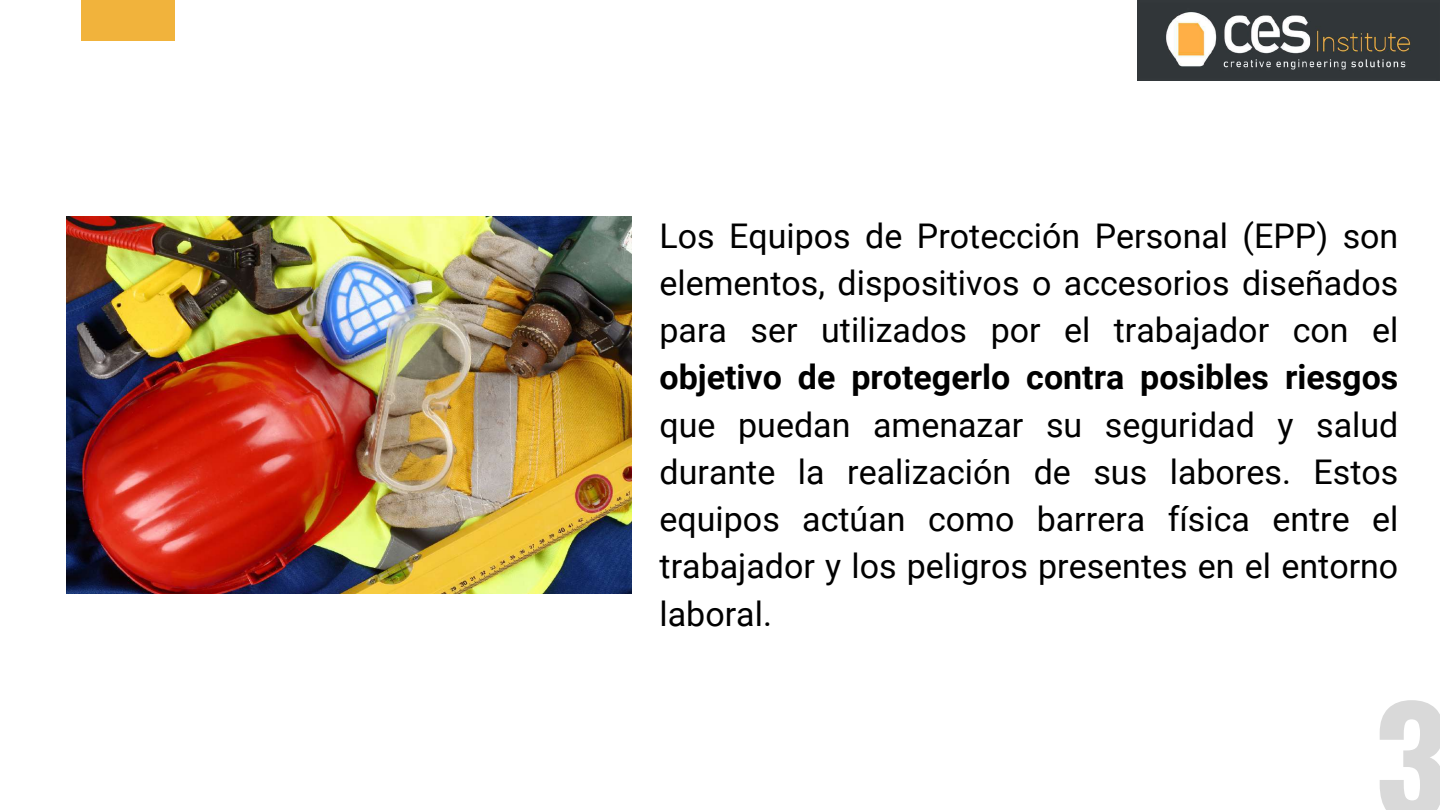
<style>
.page{position:relative;width:1440px;height:810px;background:#fff}
.page>*{position:absolute;margin:0;border:0;box-sizing:border-box;transform-origin:0 0}
.t1{font:700 144px "Oswald";color:#d9d9d9}
.t2{font:34px/47.2px "Roboto";color:#000;text-align:justify}
.t3{font:700 34px "Roboto";color:#000}
</style>
<div class="page">
<img style="left:1138px;top:0;width:302px;height:81px">
<div style="left:81px;top:0;width:93px;height:41px;background:#f1b33c"></div>
<img style="left:66px;top:217px;width:566px;height:377px">
<p class="t2" style="left:660px;top:212px;width:740px">Los Equipos de Protección Personal (EPP) son elementos, dispositivos o accesorios diseñados para ser utilizados por el trabajador con el</p>
<p class="t3" style="left:660px;top:358px;width:740px">objetivo de protegerlo contra posibles riesgos</p>
<p class="t2" style="left:660px;top:401px;width:740px">que puedan amenazar su seguridad y salud durante la realización de sus labores. Estos equipos actúan como barrera física entre el trabajador y los peligros presentes en el entorno laboral.</p>
<h1 class="t1" style="left:1374px;top:647px;width:76px">3</h1>
</div>
